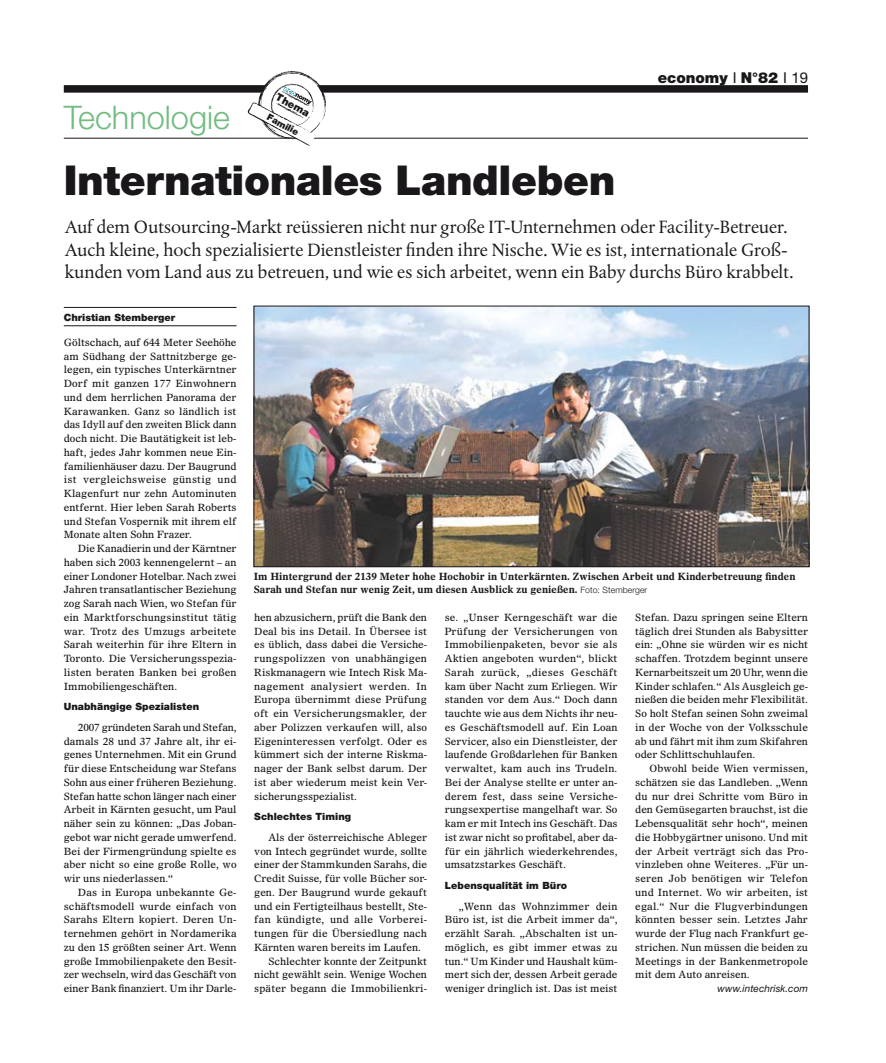
<style>
.page{position:relative;width:886px;height:1063px;background:#fff}
.page>*{position:absolute;margin:0;border:0;box-sizing:border-box;transform-origin:0 0}
.t1{font:900 41.25px "Helvetica Neue LT";letter-spacing:-.01em;color:#1a171b}
.t2{font:300 32.5px "Helvetica Neue LT";color:#72bb81}
.t3{font:18.75px/22.5px "DTL Albertina ST";color:#1a171b}
.t4{font:900 15px "Helvetica Neue LT";color:#1a171b}
.t5{font:900 10.38px "Helvetica Neue LT";color:#1a171b}
.t6{font:10px/13.8px "Olympian LT";color:#1a171b;text-align:justify}
.t7{font:700 10px/13.8px "Olympian LT";color:#1a171b}
.t8{font:900 10px "Helvetica Neue LT";letter-spacing:.005em;color:#1a171b}
.t9{font:10px "Olympian LT";letter-spacing:.02em;color:#1a171b}
.t10{font:italic 10px "Helvetica Neue LT";letter-spacing:.005em;color:#1a171b}
.t11{font:900 9.25px "Helvetica Neue LT";color:#1a171b}
.s1{font-weight:400}
.s2{font-family:"Helvetica Neue LT";font-weight:300;font-size:8.75px}
</style>
<div class="page">
<div style="left:64px;top:85px;width:744px;height:8px;background:#1a171b"></div>
<hr style="left:64px;top:138px;width:744px;height:1px;background:#1a171b">
<svg style="left:248px;top:71px;width:82px;height:75px"></svg>
<hr style="left:64px;top:307px;width:173px;height:1px;background:#1a171b">
<hr style="left:64px;top:325px;width:173px;height:1px;background:#1a171b">
<img style="left:256px;top:308px;width:551px;height:257px">
<div style="left:254px;top:306px;width:555px;height:261px;border:1px solid #1a171b"></div>
<h3 class="t4" style="left:658px;top:68px;width:152px">economy <span class="s1">I</span> N°82 <span class="s1">I 19</span></h3>
<p class="t5" style="left:279px;top:91px;width:38px;rotate:28deg">Thema</p>
<p class="t11" style="left:270px;top:111px;width:36px;rotate:28deg">Familie</p>
<h1 class="t1" style="left:64px;top:156px;width:553px">Internationales Landleben</h1>
<p class="t3" style="left:65px;top:216px;width:730px">Auf dem Outsourcing-Markt reüssieren nicht nur große IT-Unternehmen oder Facility-Betreuer.<br>Auch kleine, hoch spezialisierte Dienstleister finden ihre Nische. Wie es ist, internationale Groß&shy;kunden vom Land aus zu betreuen, und wie es sich arbeitet, wenn ein Baby durchs Büro krabbelt.</p>
<p class="t8" style="left:64px;top:311px;width:113px">Christian Stemberger</p>
<p class="t6" style="left:64px;top:335px;width:174px">Göltschach, auf 644 Meter Seehöhe am Südhang der Sattnitzberge ge&shy;legen, ein typisches Unterkärntner Dorf mit ganzen 177 Einwohnern und dem herrlichen Panorama der Karawanken. Ganz so ländlich ist das Idyll auf den zweiten Blick dann doch nicht. Die Bautätigkeit ist leb&shy;haft, jedes Jahr kommen neue Ein&shy;familienhäuser dazu. Der Baugrund ist vergleichsweise günstig und Klagenfurt nur zehn Autominuten entfernt. Hier leben Sarah Roberts und Stefan Vospernik mit ihrem elf Monate alten Sohn Frazer.</p>
<p class="t6" style="left:64px;top:541px;width:174px;text-indent:14px">Die Kanadierin und der Kärntner haben sich 2003 kennengelernt – an einer Londoner Hotelbar. Nach zwei Jahren transatlantischer Beziehung zog Sarah nach Wien, wo Stefan für ein Marktforschungsinstitut tätig war. Trotz des Umzugs arbeitete Sarah weiterhin für ihre Eltern in Toronto. Die Versicherungsspezia&shy;listen beraten Banken bei großen Immobiliengeschäften.</p>
<p class="t8" style="left:64px;top:701px;width:137px">Unabhängige Spezialisten</p>
<p class="t6" style="left:64px;top:720px;width:174px;text-indent:14px">2007 gründeten Sarah und Stefan, damals 28 und 37 Jahre alt, ihr ei&shy;genes Unternehmen. Mit ein Grund für diese Entscheidung war Stefans Sohn aus einer früheren Beziehung.<br>Stefan hatte schon länger nach einer Arbeit in Kärnten gesucht, um Paul näher sein zu können: „Das Joban&shy;gebot war nicht gerade umwerfend.<br>Bei der Firmengründung spielte es aber nicht so eine große Rolle, wo wir uns niederlassen.“</p>
<p class="t6" style="left:64px;top:885px;width:174px;text-indent:14px">Das in Europa unbekannte Ge&shy;schäftsmodell wurde einfach von Sarahs Eltern kopiert. Deren Un&shy;ternehmen gehört in Nordamerika zu den 15 größten seiner Art. Wenn große Immobilienpakete den Besit&shy;zer wechseln, wird das Geschäft von einer Bank finanziert. Um ihr Darle-</p>
<h2 class="t2" style="left:64px;top:98px;width:168px">Technologie</h2>
<p class="t7" style="left:254px;top:569px;width:543px">Im Hintergrund der 2139 Meter hohe Hochobir in Unterkärnten. Zwischen Arbeit und Kinderbetreuung finden<br>Sarah und Stefan nur wenig Zeit, um diesen Ausblick zu genießen. <span class="s2">Foto: Stemberger</span></p>
<p class="t6" style="left:254px;top:610px;width:174px">hen abzusichern, prüft die Bank den Deal bis ins Detail. In Übersee ist es üblich, dass dabei die Versiche&shy;rungspolizzen von unabhängigen Riskmanagern wie Intech Risk Ma&shy;nagement analysiert werden. In Europa übernimmt diese Prüfung oft ein Versicherungsmakler, der aber Polizzen verkaufen will, also Eigeninteressen verfolgt. Oder es kümmert sich der interne Riskma&shy;nager der Bank selbst darum. Der ist aber wiederum meist kein Ver&shy;sicherungsspezialist.</p>
<p class="t8" style="left:254px;top:811px;width:98px">Schlechtes Timing</p>
<p class="t6" style="left:268px;top:830px;width:160px">Als der österreichische Ableger</p>
<p class="t6" style="left:254px;top:844px;width:174px">von Intech gegründet wurde, sollte</p>
<p class="t6" style="left:254px;top:858px;width:174px">einer der Stammkunden Sarahs, die</p>
<p class="t6" style="left:254px;top:871px;width:174px">Credit Suisse, für volle Bücher sor-</p>
<p class="t6" style="left:254px;top:885px;width:174px">gen. Der Baugrund wurde gekauft</p>
<p class="t6" style="left:254px;top:899px;width:174px">und ein Fertigteilhaus bestellt, Ste-</p>
<p class="t9" style="left:254px;top:914px;width:174px">fan kündigte, und alle Vorberei-</p>
<p class="t6" style="left:254px;top:926px;width:174px">tungen für die Übersiedlung nach</p>
<p class="t6" style="left:254px;top:940px;width:168px">Kärnten waren bereits im Laufen.</p>
<p class="t6" style="left:268px;top:954px;width:160px">Schlechter konnte der Zeitpunkt</p>
<p class="t6" style="left:254px;top:968px;width:174px">nicht gewählt sein. Wenige Wochen</p>
<p class="t6" style="left:254px;top:981px;width:174px">später begann die Immobilienkri-</p>
<p class="t6" style="left:445px;top:610px;width:174px">se. „Unser Kerngeschäft war die Prüfung der Versicherungen von Immobilienpaketen, bevor sie als Aktien angeboten wurden“, blickt Sarah zurück, „dieses Geschäft kam über Nacht zum Erliegen. Wir standen vor dem Aus.“ Doch dann tauchte wie aus dem Nichts ihr neu&shy;es Geschäftsmodell auf. Ein Loan Servicer, also ein Dienstleister, der laufende Großdarlehen für Banken verwaltet, kam auch ins Trudeln.<br>Bei der Analyse stellte er unter an&shy;derem fest, dass seine Versiche&shy;rungsexpertise mangelhaft war. So kam er mit Intech ins Geschäft. Das ist zwar nicht so profitabel, aber da&shy;für ein jährlich wiederkehrendes, umsatzstarkes Geschäft.</p>
<p class="t8" style="left:445px;top:879px;width:124px">Lebensqualität im Büro</p>
<p class="t6" style="left:445px;top:899px;width:174px;text-indent:14px">„Wenn das Wohnzimmer dein Büro ist, ist die Arbeit immer da“, erzählt Sarah. „Abschalten ist un&shy;möglich, es gibt immer etwas zu tun.“ Um Kinder und Haushalt küm&shy;mert sich der, dessen Arbeit gerade weniger dringlich ist. Das ist meist</p>
<p class="t6" style="left:635px;top:610px;width:174px">Stefan. Dazu springen seine Eltern täglich drei Stunden als Babysitter ein: „Ohne sie würden wir es nicht schaffen. Trotzdem beginnt unsere Kernarbeitszeit um 20 Uhr, wenn die Kinder schlafen.“ Als Ausgleich ge&shy;nießen die beiden mehr Flexibilität.<br>So holt Stefan seinen Sohn zweimal in der Woche von der Volksschule ab und fährt mit ihm zum Skifahren oder Schlittschuhlaufen.</p>
<p class="t6" style="left:635px;top:761px;width:174px;text-indent:14px">Obwohl beide Wien vermissen, schätzen sie das Landleben. „Wenn du nur drei Schritte vom Büro in den Gemüsegarten brauchst, ist die Lebensqualität sehr hoch“, meinen die Hobbygärtner unisono. Und mit der Arbeit verträgt sich das Pro&shy;vinzleben ohne Weiteres. „Für un&shy;seren Job benötigen wir Telefon und Internet. Wo wir arbeiten, ist egal.“ Nur die Flugverbindungen könnten besser sein. Letztes Jahr wurde der Flug nach Frankfurt ge&shy;strichen. Nun müssen die beiden zu Meetings in der Bankenmetropole mit dem Auto anreisen.</p>
<p class="t10" style="left:717px;top:983px;width:92px">www.intechrisk.com</p>
</div>
